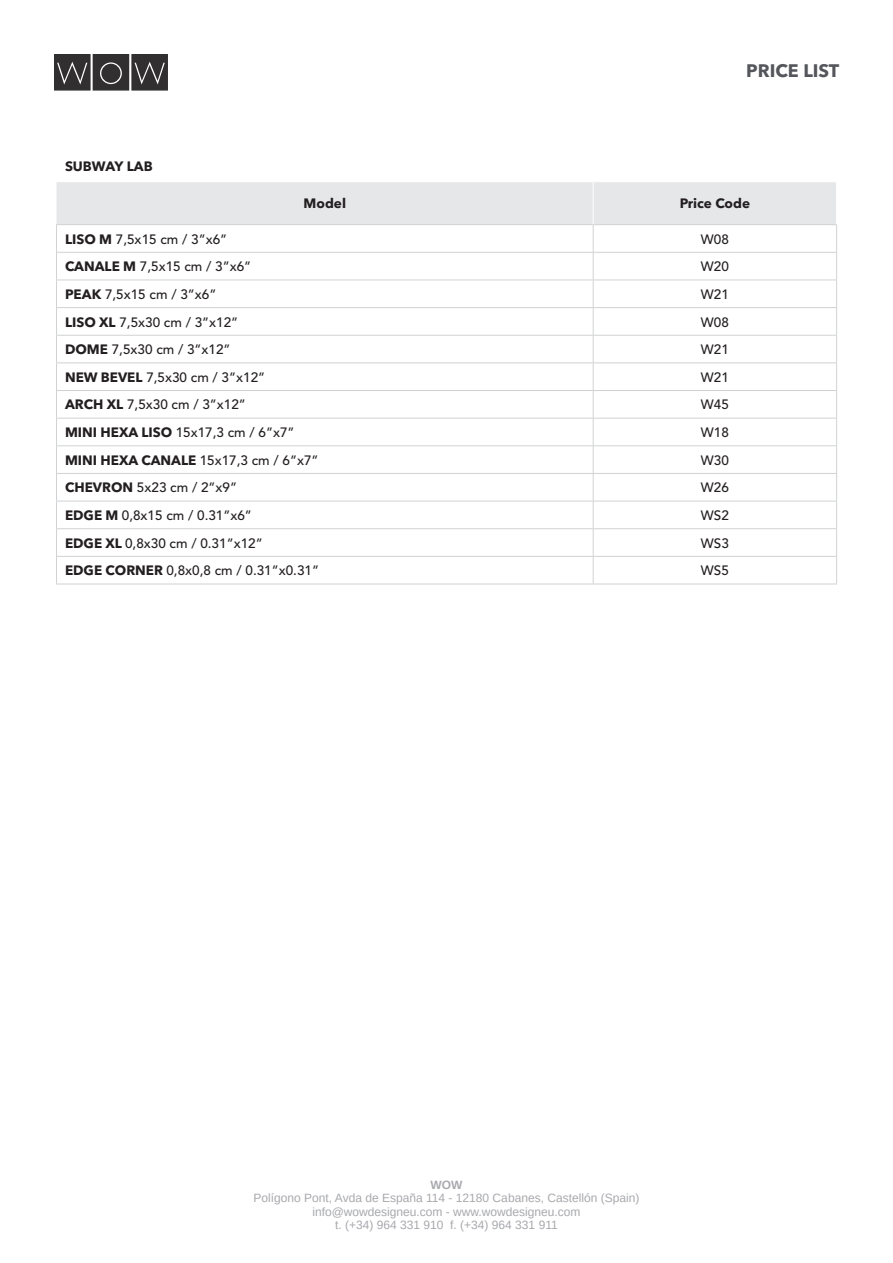
<style>
.page{position:relative;width:893px;height:1263px;background:#fff}
.page>*{position:absolute;margin:0;border:0;box-sizing:border-box;transform-origin:0 0}
.t1{font:700 18px "Avenir Next LT Pro";color:#54565b}
.t2{font:500 13.5px "Avenir LT Std";color:#231f20}
.t3{font:700 13.5px "Avenir Next LT Pro";color:#231f20}
.t4{font:12px/13.5px "Arimo";color:#a8a9ad;text-align:center}
.t5{font:700 12px "Arimo";color:#a8a9ad}
.s1{font-family:"Avenir Next LT Pro";font-weight:700}
</style>
<div class="page">
<svg style="left:54px;top:54px;width:114px;height:37px;background:#494748"></svg>
<svg style="left:56px;top:182px;width:781px;height:402px"></svg>
<hr style="left:56px;top:584px;width:537px;height:1px;background:#d1d2d4">
<hr style="left:593px;top:584px;width:244px;height:1px;background:#d1d2d4">
<hr style="left:593px;top:182px;width:1px;height:42px;background:#fff">
<hr style="left:836px;top:182px;width:1px;height:42px;background:#fff">
<p class="t3" style="left:65px;top:158px;width:89px">SUBWAY LAB</p>
<h1 class="t1" style="left:746px;top:59px;width:95px">PRICE LIST</h1>
<p class="t3" style="left:304px;top:195px;width:44px">Model</p>
<p class="t3" style="left:680px;top:195px;width:72px">Price Code</p>
<p class="t2" style="left:65px;top:231px;width:164px"><span class="s1">LISO M</span> 7,5x15 cm / 3”x6”</p>
<p class="t2" style="left:701px;top:231px;width:29px">W08</p>
<p class="t2" style="left:65px;top:259px;width:188px"><span class="s1">CANALE M</span> 7,5x15 cm / 3”x6”</p>
<p class="t2" style="left:701px;top:259px;width:29px">W20</p>
<p class="t2" style="left:65px;top:286px;width:153px"><span class="s1">PEAK</span> 7,5x15 cm / 3”x6”</p>
<p class="t2" style="left:701px;top:286px;width:29px">W21</p>
<p class="t2" style="left:65px;top:314px;width:175px"><span class="s1">LISO XL</span> 7,5x30 cm / 3”x12”</p>
<p class="t2" style="left:701px;top:314px;width:29px">W08</p>
<p class="t2" style="left:65px;top:342px;width:167px"><span class="s1">DOME</span> 7,5x30 cm / 3”x12”</p>
<p class="t2" style="left:701px;top:342px;width:29px">W21</p>
<p class="t2" style="left:65px;top:369px;width:202px"><span class="s1">NEW BEVEL</span> 7,5x30 cm / 3”x12”</p>
<p class="t2" style="left:701px;top:369px;width:29px">W21</p>
<p class="t2" style="left:65px;top:397px;width:182px"><span class="s1">ARCH XL</span> 7,5x30 cm / 3”x12”</p>
<p class="t2" style="left:701px;top:397px;width:29px">W45</p>
<p class="t2" style="left:65px;top:425px;width:231px"><span class="s1">MINI HEXA LISO</span> 15x17,3 cm / 6”x7”</p>
<p class="t2" style="left:701px;top:425px;width:29px">W18</p>
<p class="t2" style="left:65px;top:452px;width:255px"><span class="s1">MINI HEXA CANALE</span> 15x17,3 cm / 6”x7”</p>
<p class="t2" style="left:701px;top:452px;width:29px">W30</p>
<p class="t2" style="left:65px;top:480px;width:174px"><span class="s1">CHEVRON</span> 5x23 cm / 2”x9”</p>
<p class="t2" style="left:701px;top:480px;width:29px">W26</p>
<p class="t2" style="left:65px;top:507px;width:188px"><span class="s1">EDGE M</span> 0,8x15 cm / 0.31”x6”</p>
<p class="t2" style="left:701px;top:507px;width:29px">WS2</p>
<p class="t2" style="left:65px;top:535px;width:199px"><span class="s1">EDGE XL</span> 0,8x30 cm / 0.31”x12”</p>
<p class="t2" style="left:701px;top:535px;width:29px">WS3</p>
<p class="t2" style="left:65px;top:563px;width:256px"><span class="s1">EDGE CORNER</span> 0,8x0,8 cm / 0.31”x0.31”</p>
<p class="t2" style="left:701px;top:563px;width:29px">WS5</p>
<p class="t5" style="left:430px;top:1176px;width:33px">WOW</p>
<p class="t4" style="left:254px;top:1191px;width:387px">Polígono Pont, Avda de España 114 - 12180 Cabanes, Castellón (Spain) info@wowdesigneu.com - www.wowdesigneu.com<br>t. (+34) 964 331 910 f. (+34) 964 331 911</p>
</div>
